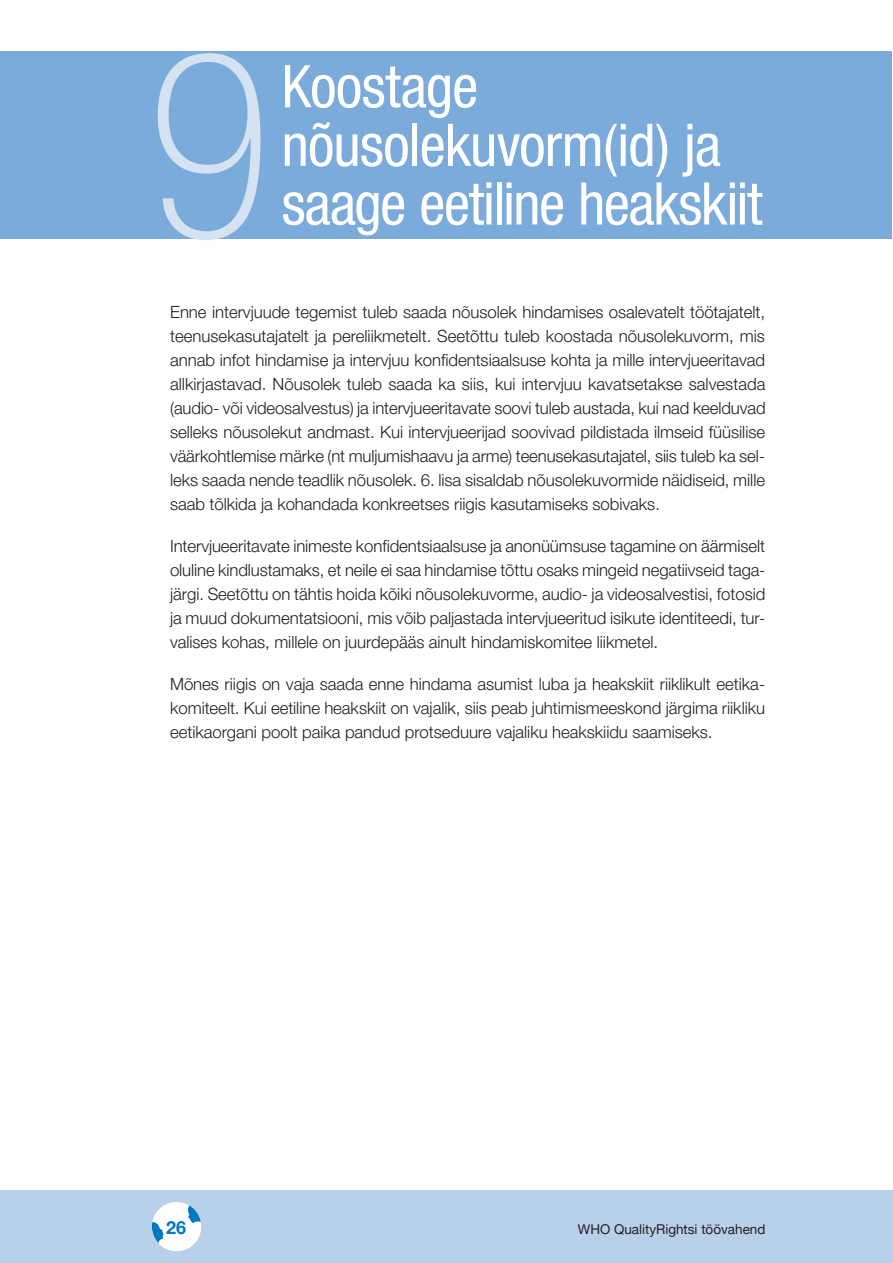
<style>
.page{position:relative;width:893px;height:1263px;background:#fff}
.page>*{position:absolute;margin:0;border:0;box-sizing:border-box;transform-origin:0 0}
.Head0b-ch{font:100 condensed 259.5px "Helvetica Neue LT Pro";color:#d4e2f2}
.Head1-chapter{font:condensed 58.8px/58.7px "Helvetica Neue LT Pro";letter-spacing:-.015em;color:#fff}
.t1{font:700 18px "Helvetica Neue LT Pro";color:#0079c2}
.Body{font:300 16.8px/24px "Helvetica Neue LT Pro";letter-spacing:-.005em;color:#231f20;text-align:justify}
.t2{font:13.5px "Helvetica Neue LT Pro";color:#231f20}
</style>
<div class="page">
<div style="left:0;top:1190px;width:893px;height:73px;background:#b9d0eb"></div>
<svg style="left:152px;top:1202px;width:50px;height:50px"></svg>
<div style="left:0;top:52px;width:891px;height:187px;background:#7aabdb"></div>
<p class="Head0b-ch" style="left:147px;top:-2px;width:126px">9</p>
<p class="Head1-chapter" style="left:282px;top:56px;width:441px">Koostage nõusolekuvorm(id) ja</p>
<p class="Head1-chapter" style="left:282px;top:174px;width:482px">saage eetiline heakskiit</p>
<p class="Body" style="left:170px;top:299px;width:597px">Enne intervjuude tegemist tuleb saada nõusolek hindamises osalevatelt töötajatelt, teenusekasutajatelt ja pereliikmetelt. Seetõttu tuleb koostada nõusolekuvorm, mis annab infot hindamise ja intervjuu konfidentsiaalsuse kohta ja mille intervjueeritavad allkirjastavad. Nõusolek tuleb saada ka siis, kui intervjuu kavatsetakse salvestada (audio- või videosalvestus) ja intervjueeritavate soovi tuleb austada, kui nad keelduvad selleks nõusolekut andmast. Kui intervjueerijad soovivad pildistada ilmseid füüsilise väärkohtlemise märke (nt muljumishaavu ja arme) teenusekasutajatel, siis tuleb ka sel&shy;leks saada nende teadlik nõusolek. 6. lisa sisaldab nõusolekuvormide näidiseid, mille saab tõlkida ja kohandada konkreetses riigis kasutamiseks sobivaks.</p>
<p class="Body" style="left:170px;top:533px;width:597px">Intervjueeritavate inimeste konfidentsiaalsuse ja anonüümsuse tagamine on äärmiselt oluline kindlustamaks, et neile ei saa hindamise tõttu osaks mingeid negatiivseid taga&shy;järgi. Seetõttu on tähtis hoida kõiki nõusolekuvorme, audio- ja videosalvestisi, fotosid ja muud dokumentatsiooni, mis võib paljastada intervjueeritud isikute identiteedi, tur&shy;valises kohas, millele on juurdepääs ainult hindamiskomitee liikmetel.</p>
<p class="Body" style="left:170px;top:671px;width:597px">Mõnes riigis on vaja saada enne hindama asumist luba ja heakskiit riiklikult eetika&shy;komiteelt. Kui eetiline heakskiit on vajalik, siis peab juhtimismeeskond järgima riikliku eetikaorgani poolt paika pandud protseduure vajaliku heakskiidu saamiseks.</p>
<p class="t1" style="left:166px;top:1216px;width:22px">26</p>
<p class="t2" style="left:578px;top:1221px;width:189px">WHO QualityRightsi töövahend</p>
</div>
